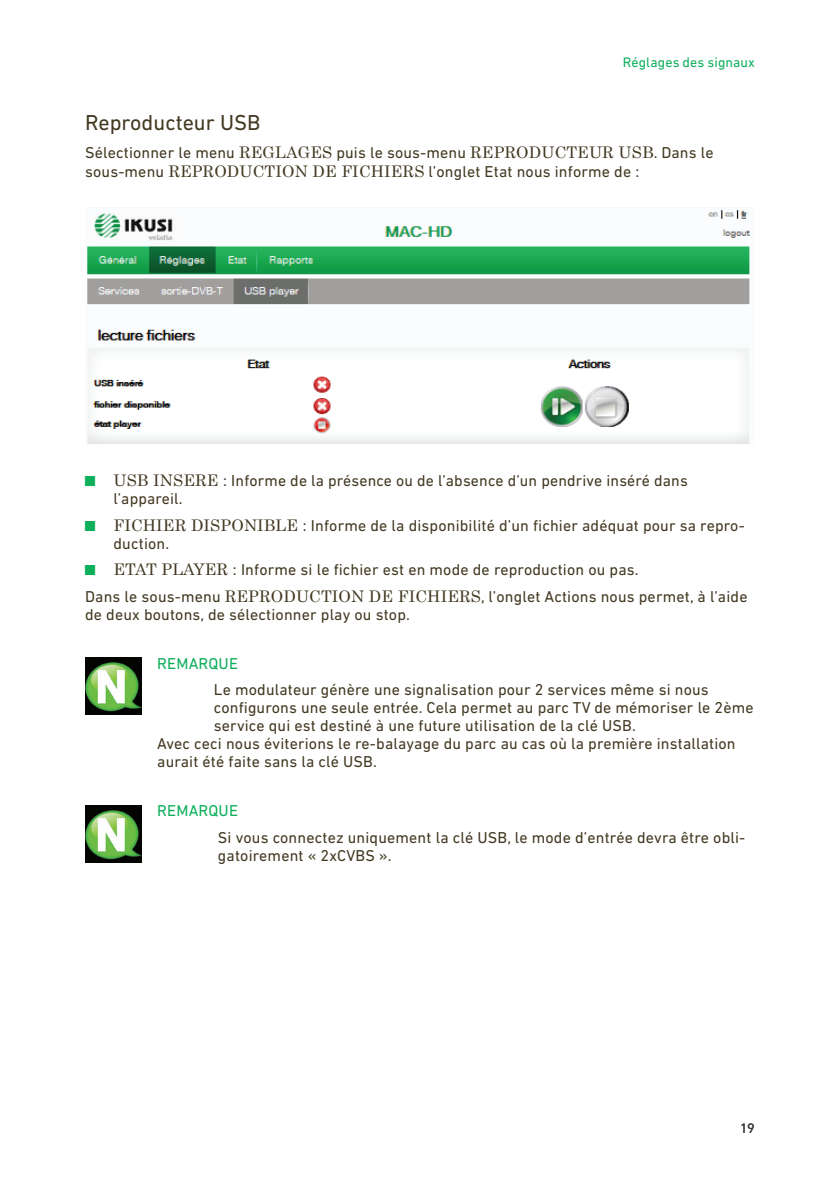
<style>
.page{position:relative;width:840px;height:1191px;background:#fff}
.page>*{position:absolute;margin:0;border:0;box-sizing:border-box;transform-origin:0 0}
.t1{font:22px "DIN Next LT Pro";color:#433922}
.t2{font:16px/18px "DIN Next LT Pro";letter-spacing:.01em;color:#433922}
.t3{font:16px "DIN Next LT Pro";letter-spacing:.01em;color:#0daf5a}
.t4{font:14px "DIN Next LT Pro";letter-spacing:.005em;color:#0daf5a}
.t5{font:14px "DIN Next LT Pro";color:#3e3e3f}
.s1{font-family:"Century"}
</style>
<div class="page">
<img style="left:87px;top:210px;width:664px;height:234px">
<img style="left:85px;top:658px;width:57px;height:56px">
<img style="left:85px;top:805px;width:57px;height:57px">
<p class="t4" style="left:622px;top:54px;width:133px">Réglages des signaux</p>
<h1 class="t1" style="left:85px;top:110px;width:177px">Reproducteur USB</h1>
<p class="t2" style="left:85px;top:142px;width:629px;line-height:19.2px">Sélectionner le menu <span class="s1">REGLAGES</span> puis le sous-menu <span class="s1">REPRODUCTEUR USB</span>. Dans le sous-menu <span class="s1">REPRODUCTION DE FICHIERS</span> l’onglet Etat nous informe de :</p>
<p class="t2" style="left:113px;top:471px;width:575px"><span class="s1">USB INSERE</span> : Informe de la présence ou de l’absence d’un pendrive inséré dans l’appareil.</p>
<p class="t2" style="left:113px;top:516px;width:632px"><span class="s1">FICHIER DISPONIBLE</span> : Informe de la disponibilité d’un fichier adéquat pour sa repro&shy;duction.</p>
<p class="t2" style="left:85px;top:556px;width:663px;line-height:26.4px;text-indent:28px"><span class="s1">ETAT PLAYER</span> : Informe si le fichier est en mode de reproduction ou pas.<br>Dans le sous-menu <span class="s1">REPRODUCTION DE FICHIERS</span>, l’onglet Actions nous permet, à l’aide</p>
<p class="t2" style="left:85px;top:605px;width:326px">de deux boutons, de sélectionner play ou stop.</p>
<p class="t3" style="left:157px;top:654px;width:82px">REMARQUE</p>
<p class="t2" style="left:214px;top:680px;width:496px">Le modulateur génère une signalisation pour 2 services même si nous</p>
<p class="t2" style="left:214px;top:698px;width:541px">configurons une seule entrée. Cela permet au parc TV de mémoriser le 2ème</p>
<p class="t2" style="left:214px;top:716px;width:423px">service qui est destiné à une future utilisation de la clé USB.</p>
<p class="t2" style="left:157px;top:734px;width:579px">Avec ceci nous éviterions le re-balayage du parc au cas où la première installation</p>
<p class="t2" style="left:157px;top:752px;width:221px">aurait été faite sans la clé USB.</p>
<p class="t3" style="left:157px;top:801px;width:82px">REMARQUE</p>
<p class="t2" style="left:218px;top:828px;width:528px">Si vous connectez uniquement la clé USB, le mode d’entrée devra être obli&shy;gatoirement « 2xCVBS ».</p>
<p class="t5" style="left:740px;top:1120px;width:16px">19</p>
</div>
